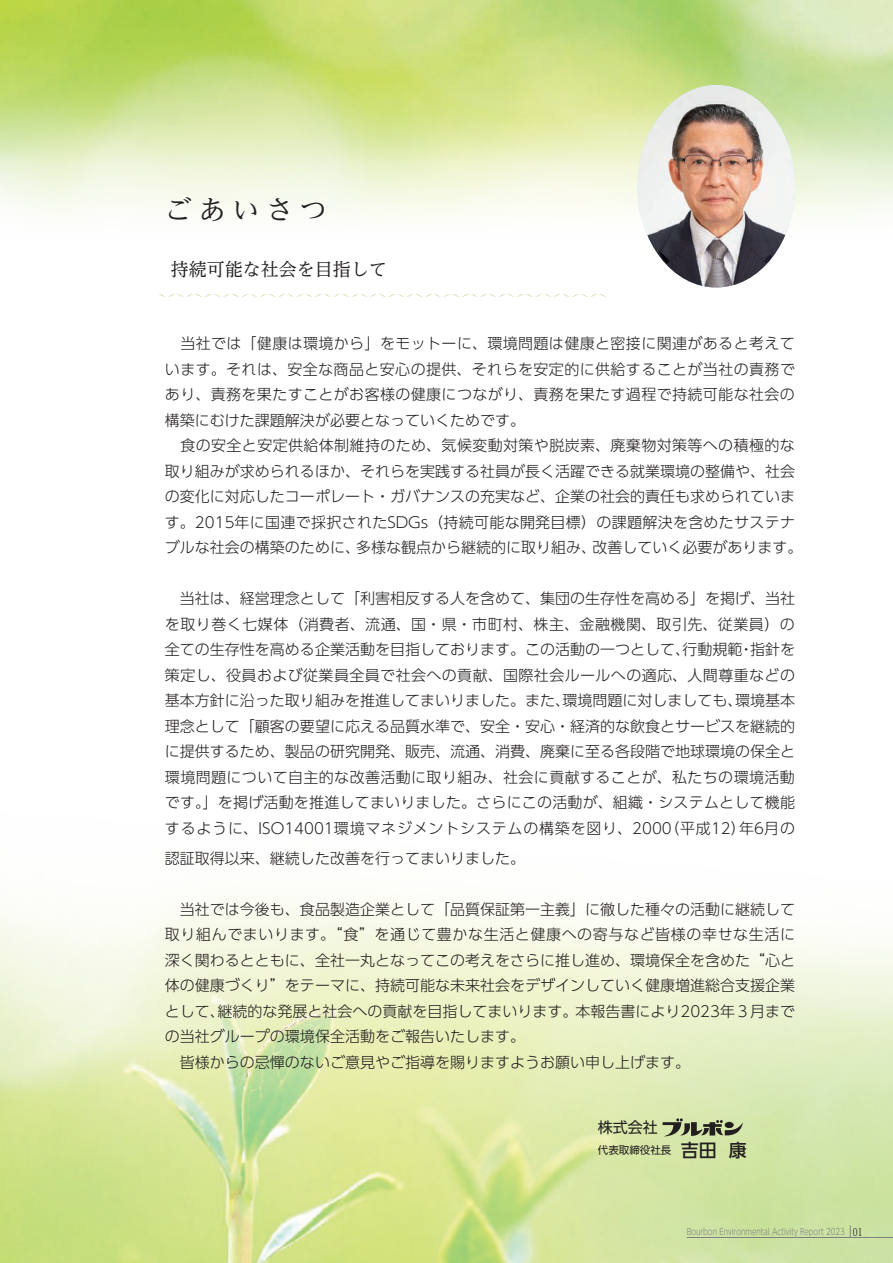
<style>
.page{position:relative;width:893px;height:1263px;background:#fff}
.page>*{position:absolute;margin:0;border:0;box-sizing:border-box;transform-origin:0 0}
.t1{font:27px "UD Reimin Pro";letter-spacing:.25em;color:#231f20}
.t2{font:18px "UD Reimin Pro";color:#231f20}
.t3{font:300 15px/25.5px "UD Shin Go Pro";color:#231f20;text-align:justify}
.t4{font:300 15px/25.5px "UD Shin Go Pro";letter-spacing:.02em;color:#231f20}
.t5{font:15px "UD Shin Go Pro";color:#231f20}
.t6{font:10.5px "UD Shin Go Pro";color:#231f20}
.t7{font:300 9px "UD Shin Go Pro";letter-spacing:-.01em;color:#808285;scale:.8 1}
.s1{font-weight:500;font-size:18px}
.s2{font-family:"UD Reimin Pro";font-weight:400;font-size:10.5px;color:#231f20}
</style>
<div class="page">
<img style="left:0;top:0;width:893px;height:218px">
<img style="left:1px;top:898px;width:892px;height:365px">
<hr style="left:687px;top:1237px;width:206px;height:1px;background:#808285">
<svg style="left:850px;top:1225px;width:1px;height:12px"></svg>
<img style="left:637px;top:85px;width:158px;height:203px">
<img style="left:0;top:913px;width:1px;height:350px">
<svg style="left:663px;top:1118px;width:80px;height:18px"></svg>
<svg style="left:159px;top:294px;width:447px;height:3px"></svg>
<h1 class="t1" style="left:165px;top:188px;width:163px">ごあいさつ</h1>
<p class="t2" style="left:171px;top:254px;width:218px">持続可能な社会を目指して</p>
<p class="t4" style="left:165px;top:330px;width:639px">　当社では「健康は環境から」をモットーに、環境問題は健康と密接に関連があると考えています。それは、安全な商品と安心の提供、それらを安定的に供給することが当社の責務であり、責務を果たすことがお客様の健康につながり、責務を果たす過程で持続可能な社会の構築にむけた課題解決が必要となっていくためです。<br>　食の安全と安定供給体制維持のため、気候変動対策や脱炭素、廃棄物対策等への積極的な取り組みが求められるほか、それらを実践する社員が長く活躍できる就業環境の整備や、社会の変化に対応したコーポレート・ガバナンスの充実など、企業の社会的責任も求められています。2015年に国連で採択されたSDGs（持続可能な開発目標）の課題解決を含めたサステナブルな社会の構築のために、多様な観点から継続的に取り組み、改善していく必要があります。</p>
<p class="t3" style="left:165px;top:585px;width:632px">　当社は、経営理念として「利害相反する人を含めて、集団の生存性を高める」を掲げ、当社を取り巻く七媒体（消費者、流通、国・県・市町村、株主、金融機関、取引先、従業員）の全ての生存性を高める企業活動を目指しております。この活動の一つとして、行動規範・指針を策定し、役員および従業員全員で社会への貢献、国際社会ルールへの適応、人間尊重などの基本方針に沿った取り組みを推進してまいりました。また、環境問題に対しましても、環境基本理念として「顧客の要望に応える品質水準で、安全・安心・経済的な飲食とサービスを継続的に提供するため、製品の研究開発、販売、流通、消費、廃棄に至る各段階で地球環境の保全と環境問題について自主的な改善活動に取り組み、社会に貢献することが、私たちの環境活動です。」を掲げ活動を推進してまいりました。さらにこの活動が、組織・システムとして機能するように、ISO14001環境マネジメントシステムの構築を図り、2000（平成12）年6月の</p>
<p class="t3" style="left:165px;top:845px;width:361px">認証取得以来、継続した改善を行ってまいりました。</p>
<p class="t3" style="left:165px;top:896px;width:632px;text-align:left">　当社では今後も、食品製造企業として「品質保証第一主義」に徹した種々の活動に継続して取り組んでまいります。“食”を通じて豊かな生活と健康への寄与など皆様の幸せな生活に深く関わるとともに、全社一丸となってこの考えをさらに推し進め、環境保全を含めた“心と体の健康づくり”をテーマに、持続可能な未来社会をデザインしていく健康増進総合支援企業として、継続的な発展と社会への貢献を目指してまいります。本報告書により2023年３月までの当社グループの環境保全活動をご報告いたします。<br>　皆様からの忌憚のないご意見やご指導を賜りますようお願い申し上げます。</p>
<p class="t5" style="left:598px;top:1115px;width:61px">株式会社</p>
<p class="t6" style="left:598px;top:1141px;width:150px">代表取締役社長 <span class="s1">吉田 康</span></p>
<p class="t7" style="left:687px;top:1224px;width:221px">Bourbon Environmental Activity Report 2023 <span class="s2">01</span></p>
</div>
